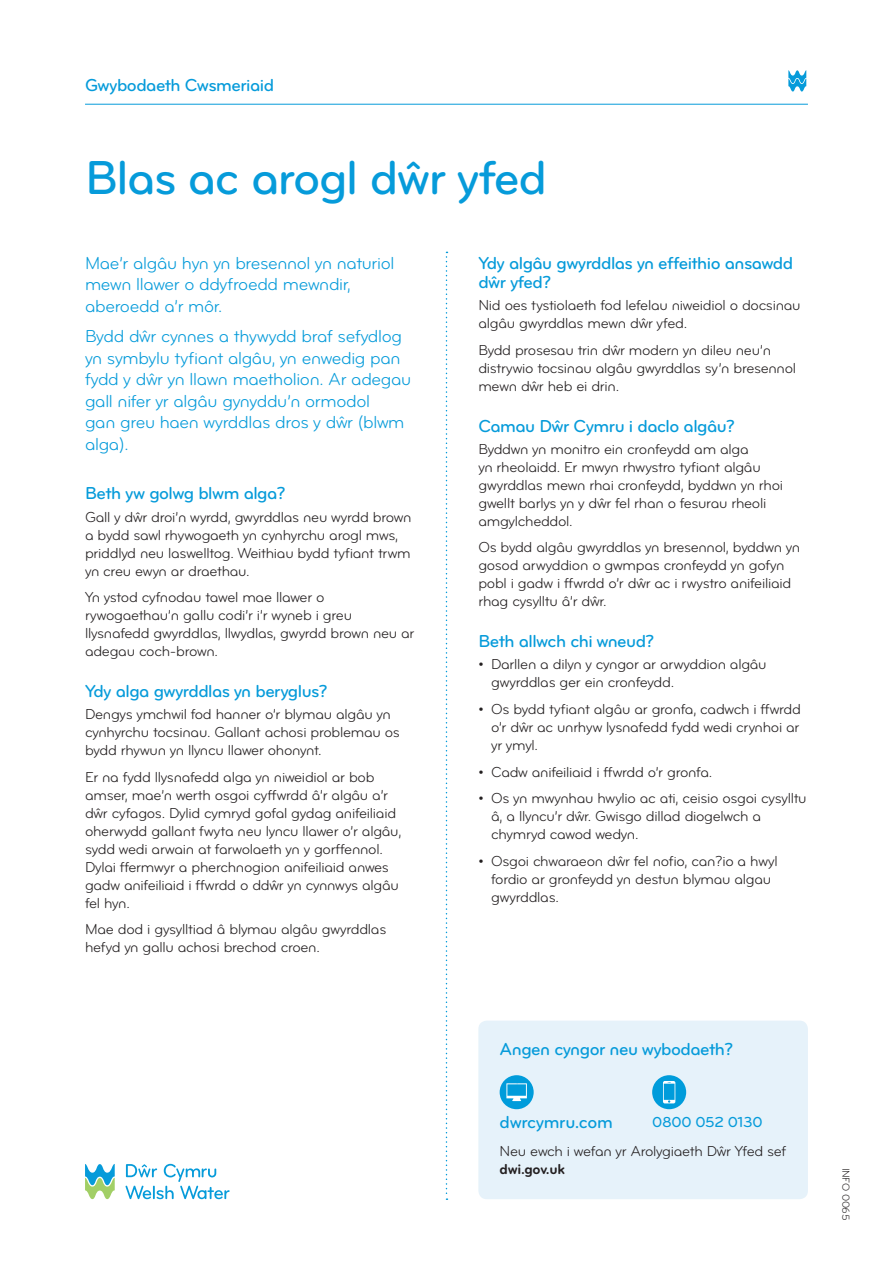
<style>
.page{position:relative;width:893px;height:1263px;background:#fff}
.page>*{position:absolute;margin:0;border:0;box-sizing:border-box;transform-origin:0 0}
.heading{font:49.5px "Bryant Pro Medium Alternate";letter-spacing:-.03em;color:#069bda}
.intro_para{font:18px/21.6px "Bryant Pro Regular Alternate";letter-spacing:-.02em;color:#069bda}
.sub_heading{font:18px/19.5px "Bryant Pro Medium Alternate";letter-spacing:-.03em;color:#069bda}
.text{font:18px "Bryant Pro Medium Alternate";letter-spacing:-.02em;color:#069bda}
.text-2{font:15px/18px "Bryant Pro Regular Alternate";letter-spacing:-.02em;color:#231f20}
.text-3{font:15px "Bryant Pro Medium Alternate";letter-spacing:-.02em;color:#069bda}
.t1{font:10.5px "Bryant Pro Regular Alternate";letter-spacing:-.02em;color:#231f20}
.s1{font-family:"Bryant Pro Bold Alternate"}
</style>
<div class="page">
<hr style="left:85px;top:104px;width:723px;height:1px;background:#069bda">
<svg style="left:446px;top:252px;width:1px;height:948px"></svg>
<svg style="left:788px;top:70px;width:18px;height:22px"></svg>
<svg style="left:85px;top:1164px;width:30px;height:35px"></svg>
<svg style="left:126px;top:1164px;width:104px;height:35px"></svg>
<div style="left:478px;top:1020px;width:330px;height:179px;background:#e6f2fa;border-radius:9px"></div>
<div style="left:500px;top:1075px;width:34px;height:34px;background:#009cdb;border-radius:50%"></div>
<svg style="left:506px;top:1083px;width:21px;height:18px"></svg>
<div style="left:652px;top:1075px;width:34px;height:34px;background:#009cdb;border-radius:50%"></div>
<svg style="left:663px;top:1081px;width:12px;height:22px"></svg>
<p class="sub_heading" style="left:85px;top:76px;width:191px">Gwybodaeth Cwsmeriaid</p>
<p class="heading" style="left:85px;top:148px;width:464px">Blas ac arogl dŵr yfed</p>
<p class="intro_para" style="left:85px;top:252px;width:311px">Mae’r algâu hyn yn bresennol yn naturiol mewn llawer o ddyfroedd mewndir, aberoedd a’r môr.</p>
<p class="intro_para" style="left:85px;top:325px;width:328px">Bydd dŵr cynnes a thywydd braf sefydlog yn symbylu tyfiant algâu, yn enwedig pan fydd y dŵr yn llawn maetholion. Ar adegau gall nifer yr algâu gynyddu’n ormodol<br>gan greu haen wyrddlas dros y dŵr (blwm alga).</p>
<p class="sub_heading" style="left:85px;top:483px;width:202px">Beth yw golwg blwm alga?</p>
<p class="text-2" style="left:85px;top:508px;width:328px">Gall y dŵr droi’n wyrdd, gwyrddlas neu wyrdd brown a bydd sawl rhywogaeth yn cynhyrchu arogl mws, priddlyd neu laswelltog. Weithiau bydd tyfiant trwm yn creu ewyn ar draethau.</p>
<p class="text-2" style="left:85px;top:588px;width:331px">Yn ystod cyfnodau tawel mae llawer o rywogaethau’n gallu codi’r i’r wyneb i greu llysnafedd gwyrddlas, llwydlas, gwyrdd brown neu ar adegau coch-brown.</p>
<p class="sub_heading" style="left:85px;top:681px;width:244px">Ydy alga gwyrddlas yn beryglus?</p>
<p class="text-2" style="left:85px;top:705px;width:316px">Dengys ymchwil fod hanner o’r blymau algâu yn cynhyrchu tocsinau. Gallant achosi problemau os bydd rhywun yn llyncu llawer ohonynt.</p>
<p class="text-2" style="left:85px;top:768px;width:318px">Er na fydd llysnafedd alga yn niweidiol ar bob amser, mae’n werth osgoi cyffwrdd â’r algâu a’r dŵr cyfagos. Dylid cymryd gofal gydag anifeiliaid oherwydd gallant fwyta neu lyncu llawer o’r algâu, sydd wedi arwain at farwolaeth yn y gorffennol.<br>Dylai ffermwyr a pherchnogion anifeiliaid anwes gadw anifeiliaid i ffwrdd o ddŵr yn cynnwys algâu fel hyn.</p>
<p class="text-2" style="left:85px;top:920px;width:303px">Mae dod i gysylltiad â blymau algâu gwyrddlas hefyd yn gallu achosi brechod croen.</p>
<p class="sub_heading" style="left:478px;top:253px;width:316px">Ydy algâu gwyrddlas yn effeithio ansawdd dŵr yfed?</p>
<p class="text-2" style="left:478px;top:297px;width:324px">Nid oes tystiolaeth fod lefelau niweidiol o docsinau algâu gwyrddlas mewn dŵr yfed.</p>
<p class="text-2" style="left:478px;top:341px;width:319px">Bydd prosesau trin dŵr modern yn dileu neu’n distrywio tocsinau algâu gwyrddlas sy’n bresennol mewn dŵr heb ei drin.</p>
<p class="sub_heading" style="left:478px;top:416px;width:258px">Camau Dŵr Cymru i daclo algâu?</p>
<p class="text-2" style="left:478px;top:440px;width:306px">Byddwn yn monitro ein cronfeydd am alga<br>yn rheolaidd. Er mwyn rhwystro tyfiant algâu gwyrddlas mewn rhai cronfeydd, byddwn yn rhoi gwellt barlys yn y dŵr fel rhan o fesurau rheoli amgylcheddol.</p>
<p class="text-2" style="left:478px;top:539px;width:323px">Os bydd algâu gwyrddlas yn bresennol, byddwn yn gosod arwyddion o gwmpas cronfeydd yn gofyn pobl i gadw i ffwrdd o’r dŵr ac i rwystro anifeiliaid rhag cysylltu â’r dŵr.</p>
<p class="sub_heading" style="left:478px;top:631px;width:177px">Beth allwch chi wneud?</p>
<p class="text-2" style="left:491px;top:656px;width:277px;text-indent:-13px">• Darllen a dilyn y cyngor ar arwyddion algâu gwyrddlas ger ein cronfeydd.</p>
<p class="text-2" style="left:491px;top:700px;width:311px;text-align:justify;text-indent:-13px">• Os bydd tyfiant algâu ar gronfa, cadwch i ffwrdd o’r dŵr ac unrhyw lysnafedd fydd wedi crynhoi ar yr ymyl.</p>
<p class="text-2" style="left:478px;top:763px;width:235px">• Cadw anifeiliaid i ffwrdd o’r gronfa.</p>
<p class="text-2" style="left:491px;top:789px;width:317px;text-indent:-13px">• Os yn mwynhau hwylio ac ati, ceisio osgoi cysylltu â, a llyncu’r dŵr. Gwisgo dillad diogelwch a chymryd cawod wedyn.</p>
<p class="text-2" style="left:491px;top:852px;width:288px;text-indent:-13px">• Osgoi chwaraeon dŵr fel nofio, can?io a hwyl fordio ar gronfeydd yn destun blymau algau gwyrddlas.</p>
<p class="sub_heading" style="left:500px;top:1039px;width:235px">Angen cyngor neu wybodaeth?</p>
<p class="text" style="left:500px;top:1111px;width:115px">dwrcymru.com</p>
<p class="text-3" style="left:652px;top:1113px;width:112px">0800 052 0130</p>
<p class="text-2" style="left:500px;top:1142px;width:288px">Neu ewch i wefan yr Arolygiaeth Dŵr Yfed sef <span class="s1">dwi.gov.uk</span></p>
<p class="t1" style="left:852px;top:1167px;width:54px;rotate:90deg">INFO 0065</p>
</div>
